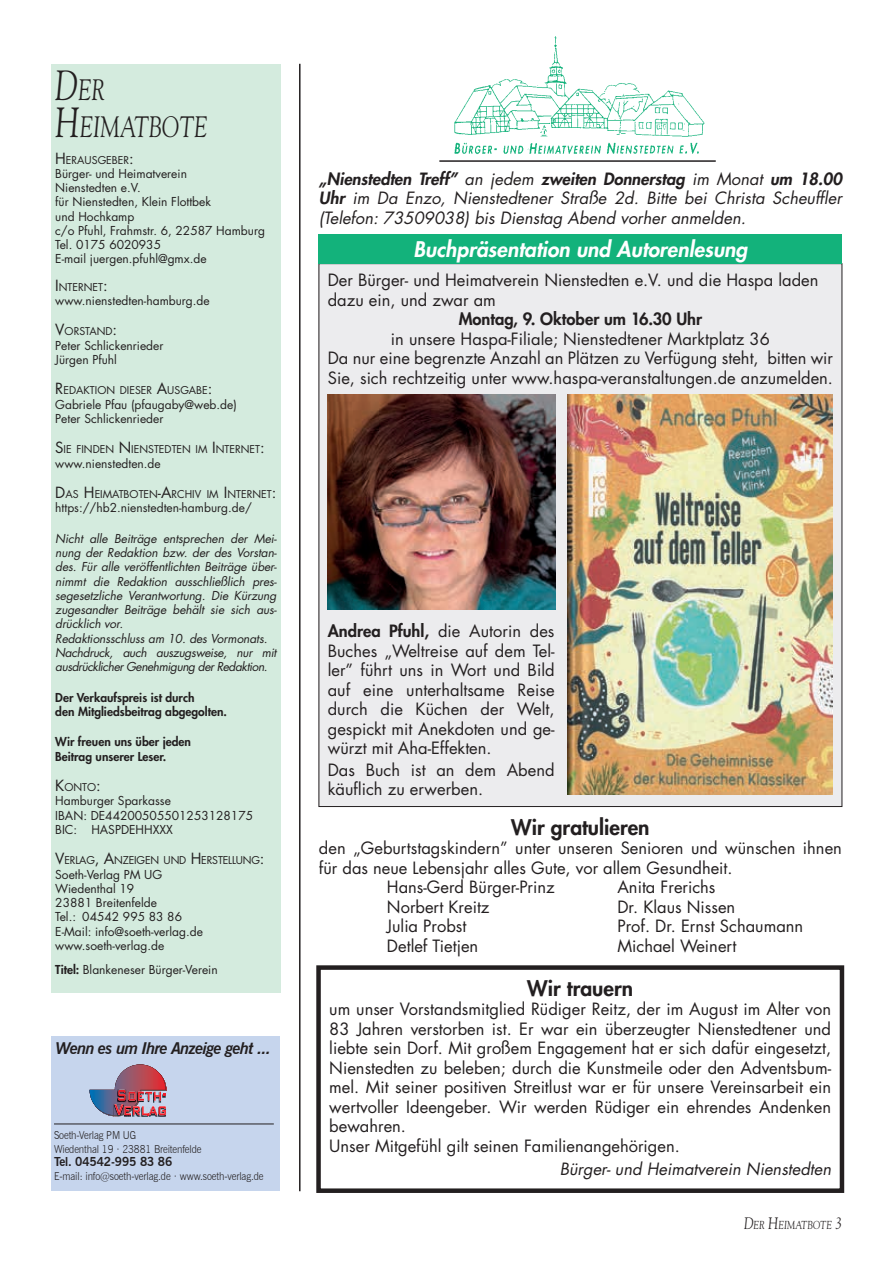
<style>
.page{position:relative;width:893px;height:1263px;background:#fff}
.page>*{position:absolute;margin:0;border:0;box-sizing:border-box;transform-origin:0 0}
.t1{font:italic 29.4px/37.5px "Goudy Std";color:#231f20;scale:.75 1}
.t2{font:italic 800 21px "Futura Std";color:#fff}
.t3{font:800 21px "Futura Std";color:#231f20}
.t4{font:16.5px/19.5px "Futura Std";color:#231f20}
.t5{font:italic 16.5px/19.5px "Futura Std";color:#231f20;text-align:justify}
.t6{font:800 16.5px "Futura Std";color:#231f20}
.t7{font:italic 700 16.35px "News Gothic BT";letter-spacing:-.04em;color:#231f20}
.t8{font:700 12.3px "News Gothic BT";letter-spacing:-.01em;color:#231f20}
.t9{font:12px/14.2px "Futura Std";color:#231f20}
.t10{font:italic 12px/14.2px "Futura Std";letter-spacing:-.01em;color:#231f20}
.t11{font:800 12px/14.2px "Futura Std";color:#231f20}
.t12{font:italic 11.55px "Goudy Std";color:#231f20;scale:.8 1}
.t13{font:300 10.95px/13.6px "News Gothic BT";letter-spacing:-.01em;color:#231f20;scale:.9 1}
.t14{font:10.5px "Futura Std";color:#231f20}
.s1{font-size:42px}
.s2{font-size:15px}
.s3{font-weight:800}
.s4{font-size:16.5px}
</style>
<div class="page">
<div style="left:51px;top:64px;width:230px;height:928px;background:#d4ebde"></div>
<hr style="left:299px;top:64px;width:2px;height:1127px;background:#231f20">
<img style="left:454px;top:36px;width:251px;height:119px">
<hr style="left:439px;top:160px;width:277px;height:2px;background:#231f20">
<div style="left:51px;top:1036px;width:229px;height:155px;background:#c6d5ed"></div>
<svg style="left:90px;top:1064px;width:77px;height:53px"></svg>
<hr style="left:54px;top:1124px;width:220px;height:1px;background:#231f20">
<div style="left:319px;top:264px;width:523px;height:542px;background:#ececee"></div>
<div style="left:319px;top:234px;width:523px;height:30px;background:#13b27b"></div>
<div style="left:316px;top:965px;width:528px;height:228px;border:4px solid #231f20"></div>
<img style="left:328px;top:395px;width:228px;height:215px">
<img style="left:567px;top:395px;width:265px;height:399px">
<h1 class="t1" style="left:55px;top:71px;width:205px"><span class="s1">D</span>ER<br><span class="s1">H</span>EIMATBOTE</h1>
<p class="t14" style="left:55px;top:153px;width:80px"><span class="s2">H</span>ERAUSGEBER<span class="s2">:</span></p>
<p class="t9" style="left:55px;top:167px;width:211px">Bürger- und Heimatverein<br>Nienstedten e.V.<br>für Nienstedten, Klein Flottbek<br>und Hochkamp<br>c/o Pfuhl, Frahmstr. 6, 22587 Hamburg<br>Tel. 0175 6020935<br>E-mail juergen.pfuhl@gmx.de</p>
<p class="t14" style="left:55px;top:280px;width:54px"><span class="s2">I</span>NTERNET<span class="s2">:</span></p>
<p class="t9" style="left:55px;top:293px;width:156px">www.nienstedten-hamburg.de</p>
<p class="t14" style="left:55px;top:325px;width:63px"><span class="s2">V</span>ORSTAND<span class="s2">:</span></p>
<p class="t9" style="left:55px;top:338px;width:110px">Peter Schlickenrieder<br>Jürgen Pfuhl</p>
<p class="t14" style="left:55px;top:384px;width:159px"><span class="s2">R</span>EDAKTION DIESER <span class="s2">A</span>USGABE<span class="s2">:</span></p>
<p class="t9" style="left:55px;top:397px;width:183px">Gabriele Pfau (pfaugaby@web.de)<br>Peter Schlickenrieder</p>
<p class="t14" style="left:55px;top:443px;width:211px"><span class="s2">S</span>IE FINDEN <span class="s2">N</span> IENSTEDTEN IM <span class="s2">I</span>NTERNET<span class="s2">:</span></p>
<p class="t9" style="left:55px;top:456px;width:107px">www.nienstedten.de</p>
<p class="t14" style="left:55px;top:487px;width:136px"><span class="s2">D</span>AS <span class="s2">H</span>EIMATBOTEN<span class="s2">-A</span>RCHIV</p>
<p class="t14" style="left:207px;top:487px;width:71px">IM <span class="s2">I</span>NTERNET<span class="s2">:</span></p>
<p class="t9" style="left:55px;top:501px;width:198px">https://hb2.nienstedten-hamburg.de/</p>
<p class="t10" style="left:55px;top:531px;width:223px">Nicht alle Beiträge entsprechen der Mei&shy;nung der Redaktion bzw. der des Vorstan&shy;des. Für alle veröffentlichten Beiträge über&shy;nimmt die Redaktion ausschließlich pres&shy;segesetzliche Verantwortung. Die Kürzung zugesandter Beiträge behält sie sich aus&shy;drücklich vor.<br>Redaktionsschluss am 10. des Vormonats.<br>Nachdruck, auch auszugsweise, nur mit ausdrücklicher Genehmigung der Redaktion.</p>
<p class="t11" style="left:55px;top:690px;width:173px">Der Verkaufspreis ist durch<br>den Mitgliedsbeitrag abgegolten.</p>
<p class="t11" style="left:55px;top:735px;width:137px">Wir freuen uns über jeden<br>Beitrag unserer Leser.</p>
<p class="t14" style="left:55px;top:780px;width:47px"><span class="s2">K</span>ONTO<span class="s2">:</span></p>
<p class="t9" style="left:55px;top:794px;width:199px">Hamburger Sparkasse<br>IBAN: DE44200505501253128175<br>BIC: HASPDEHHXXX</p>
<p class="t14" style="left:55px;top:854px;width:211px"><span class="s2">V</span>ERLAG<span class="s2">, A</span>NZEIGEN UND <span class="s2">H</span>ERSTELLUNG<span class="s2">:</span></p>
<p class="t9" style="left:55px;top:867px;width:149px">Soeth-Verlag PM UG<br>Wiedenthal 19<br>23881 Breitenfelde<br>Tel.: 04542 995 83 86<br>E-Mail: info@soeth-verlag.de www.soeth-verlag.de</p>
<p class="t9" style="left:55px;top:962px;width:164px"><span class="s3">Titel:</span> Blankeneser Bürger-Verein</p>
<p class="t7" style="left:56px;top:1038px;width:217px">Wenn es um Ihre Anzeige geht ...</p>
<p class="t13" style="left:54px;top:1128px;width:165px">Soeth-Verlag PM UG<br>Wiedenthal 19 ∙ 23881 Breitenfelde</p>
<p class="t8" style="left:54px;top:1154px;width:120px">Tel. 04542-995 83 86</p>
<p class="t13" style="left:54px;top:1169px;width:234px">E-mail: info@soeth-verlag.de ∙ www.soeth-verlag.de</p>
<p class="t5" style="left:319px;top:169px;width:525px"><span class="s3">„Nienstedten Treff”</span> an jedem <span class="s3">zweiten Donnerstag</span> im Monat <span class="s3">um 18.00<br>Uhr</span> im Da Enzo, Nienstedtener Straße 2d. Bitte bei Christa Scheuffler (Telefon: 73509038) bis Dienstag Abend vorher anmelden.</p>
<p class="t2" style="left:413px;top:236px;width:335px">Buchpräsentation und Autorenlesung</p>
<p class="t4" style="left:328px;top:270px;width:492px">Der Bürger- und Heimatverein Nienstedten e.V. und die Haspa laden dazu ein, und zwar am</p>
<p class="t6" style="left:459px;top:309px;width:245px">Montag, 9. Oktober um 16.30 Uhr</p>
<p class="t4" style="left:328px;top:329px;width:507px;text-align:center">in unsere Haspa-Filiale; Nienstedtener Marktplatz 36<br>Da nur eine begrenzte Anzahl an Plätzen zu Verfügung steht, bitten wir<br>Sie, sich rechtzeitig unter www.haspa-veranstaltungen.de anzumelden.</p>
<p class="t4" style="left:328px;top:622px;width:228px;text-align:justify"><span class="s3">Andrea Pfuhl,</span> die Autorin des Buches „Weltreise auf dem Tel&shy;ler” führt uns in Wort und Bild auf eine unterhaltsame Reise durch die Küchen der Welt, gespickt mit Anekdoten und ge&shy;würzt mit Aha-Effekten.</p>
<p class="t4" style="left:328px;top:760px;width:228px">Das Buch ist an dem Abend käuflich zu erwerben.</p>
<p class="t3" style="left:511px;top:813px;width:140px">Wir gratulieren</p>
<p class="t4" style="left:319px;top:838px;width:525px">den „Geburtstagskindern” unter unseren Senioren und wünschen ihnen</p>
<p class="t4" style="left:319px;top:858px;width:415px">für das neue Lebensjahr alles Gute, vor allem Gesundheit.</p>
<p class="t4" style="left:387px;top:877px;width:169px">Hans-Gerd Bürger-Prinz</p>
<p class="t4" style="left:617px;top:877px;width:100px">Anita Frerichs</p>
<p class="t4" style="left:387px;top:897px;width:104px">Norbert Kreitz</p>
<p class="t4" style="left:617px;top:897px;width:119px">Dr. Klaus Nissen</p>
<p class="t4" style="left:387px;top:916px;width:81px">Julia Probst</p>
<p class="t4" style="left:617px;top:916px;width:187px">Prof. Dr. Ernst Schaumann</p>
<p class="t4" style="left:387px;top:936px;width:93px">Detlef Tietjen</p>
<p class="t4" style="left:617px;top:936px;width:120px">Michael Weinert</p>
<p class="t3" style="left:527px;top:974px;width:107px">Wir trauern</p>
<p class="t4" style="left:329px;top:999px;width:503px">um unser Vorstandsmitglied Rüdiger Reitz, der im August im Alter von 83 Jahren verstorben ist. Er war ein überzeugter Nienstedtener und liebte sein Dorf. Mit großem Engagement hat er sich dafür eingesetzt, Nienstedten zu beleben; durch die Kunstmeile oder den Adventsbum&shy;mel. Mit seiner positiven Streitlust war er für unsere Vereinsarbeit ein wertvoller Ideengeber. Wir werden Rüdiger ein ehrendes Andenken bewahren.<br>Unser Mitgefühl gilt seinen Familienangehörigen.</p>
<p class="t5" style="left:560px;top:1160px;width:273px">Bürger- und Heimatverein Nienstedten</p>
<p class="t12" style="left:744px;top:1217px;width:124px"><span class="s4">D</span>ER <span class="s4">H</span>EIMATBOTE <span class="s4">3</span></p>
</div>
